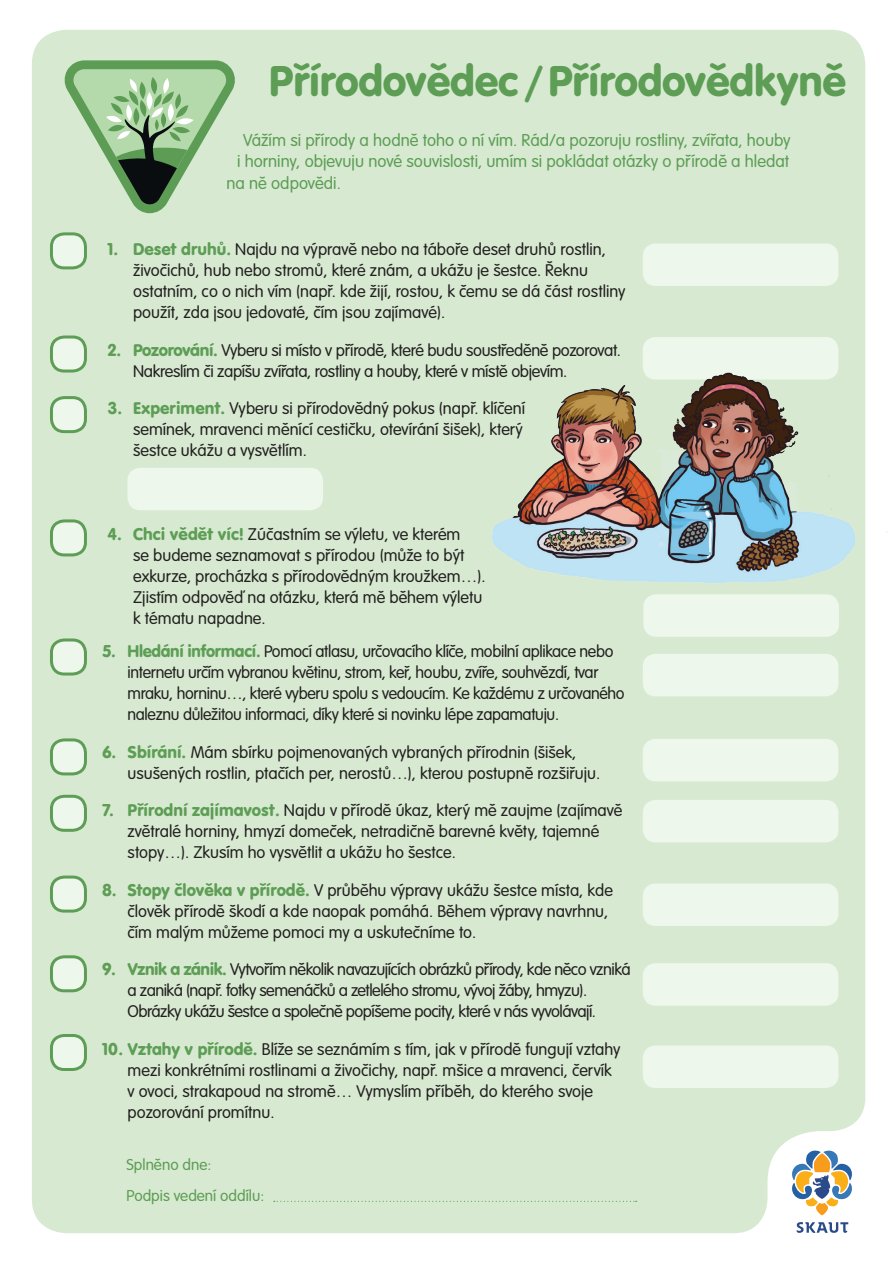
<style>
.page{position:relative;width:893px;height:1263px;background:#fff}
.page>*{position:absolute;margin:0;border:0;box-sizing:border-box;transform-origin:0 0}
.t1{font:45px "VAG Rundschrift DOT";letter-spacing:-.01em;color:#5d9d55}
.t2{font:300 18px "VAG Rundschrift DOT";color:#5d9d55}
.t3{font:300 17.7px/21px "VAG Rundschrift DOT";color:#231f20}
.t4{font:300 17.7px/21px "VAG Rundschrift DOT";letter-spacing:-.02em;color:#231f20}
.t5{font:300 17.7px/21px "VAG Rundschrift DOT";letter-spacing:-.03em;color:#231f20}
.t6{font:300 16.5px/31.5px "VAG Rundschrift DOT";color:#5d9d55}
.s1{font-weight:400;font-size:18px;color:#5d9d55}
.s2{font-weight:400;color:#5d9d55}
</style>
<div class="page">
<div style="left:32px;top:30px;width:833px;height:1203px;background:#d7ead1"></div>
<svg style="left:792px;top:1150px;width:60px;height:65px"></svg>
<svg style="left:797px;top:1222px;width:51px;height:11px"></svg>
<svg style="left:65px;top:60px;width:170px;height:153px;background:#a0c29a"></svg>
<div style="left:51px;top:234px;width:34px;height:34px;background:#edf7ec;border-radius:13px"></div>
<div style="left:50px;top:232px;width:37px;height:37px;border:3px solid #5d9d55;border-radius:13px"></div>
<div style="left:51px;top:740px;width:34px;height:34px;background:#edf7ec;border-radius:13px"></div>
<div style="left:50px;top:738px;width:37px;height:37px;border:3px solid #5d9d55;border-radius:13px"></div>
<div style="left:51px;top:337px;width:34px;height:34px;background:#edf7ec;border-radius:13px"></div>
<div style="left:50px;top:335px;width:37px;height:37px;border:3px solid #5d9d55;border-radius:13px"></div>
<div style="left:51px;top:796px;width:34px;height:34px;background:#edf7ec;border-radius:13px"></div>
<div style="left:50px;top:795px;width:37px;height:37px;border:3px solid #5d9d55;border-radius:13px"></div>
<div style="left:51px;top:398px;width:34px;height:34px;background:#edf7ec;border-radius:13px"></div>
<div style="left:50px;top:396px;width:37px;height:37px;border:3px solid #5d9d55;border-radius:13px"></div>
<div style="left:51px;top:877px;width:34px;height:34px;background:#edf7ec;border-radius:13px"></div>
<div style="left:50px;top:875px;width:37px;height:37px;border:3px solid #5d9d55;border-radius:13px"></div>
<div style="left:51px;top:521px;width:34px;height:34px;background:#edf7ec;border-radius:13px"></div>
<div style="left:50px;top:519px;width:37px;height:37px;border:3px solid #5d9d55;border-radius:13px"></div>
<div style="left:51px;top:957px;width:34px;height:34px;background:#edf7ec;border-radius:13px"></div>
<div style="left:50px;top:955px;width:37px;height:37px;border:3px solid #5d9d55;border-radius:13px"></div>
<div style="left:51px;top:640px;width:34px;height:34px;background:#edf7ec;border-radius:13px"></div>
<div style="left:50px;top:638px;width:37px;height:37px;border:3px solid #5d9d55;border-radius:13px"></div>
<div style="left:51px;top:1035px;width:34px;height:34px;background:#edf7ec;border-radius:13px"></div>
<div style="left:50px;top:1034px;width:37px;height:37px;border:3px solid #5d9d55;border-radius:13px"></div>
<svg style="left:274px;top:1201px;width:363px;height:1px"></svg>
<img style="left:479px;top:302px;width:409px;height:314px">
<div style="left:643px;top:243px;width:195px;height:43px;background:#edf7ec;border-radius:13px"></div>
<div style="left:127px;top:468px;width:196px;height:42px;background:#edf7ec;border-radius:13px"></div>
<div style="left:643px;top:594px;width:196px;height:43px;background:#edf7ec;border-radius:13px"></div>
<div style="left:643px;top:654px;width:195px;height:42px;background:#edf7ec;border-radius:13px"></div>
<div style="left:643px;top:739px;width:195px;height:42px;background:#edf7ec;border-radius:13px"></div>
<div style="left:643px;top:800px;width:195px;height:42px;background:#edf7ec;border-radius:13px"></div>
<div style="left:643px;top:883px;width:195px;height:43px;background:#edf7ec;border-radius:13px"></div>
<div style="left:643px;top:963px;width:195px;height:43px;background:#edf7ec;border-radius:13px"></div>
<div style="left:643px;top:1045px;width:195px;height:43px;background:#edf7ec;border-radius:13px"></div>
<h1 class="t1" style="left:269px;top:54px;width:579px">Přírodovědec/Přírodovědkyně</h1>
<p class="t2" style="left:243px;top:130px;width:549px">Vážím si přírody a hodně toho o ní vím. Rád/a pozoruju rostliny, zvířata, houby</p>
<p class="t2" style="left:237px;top:151px;width:554px">i horniny, objevuju nové souvislosti, umím si pokládat otázky o přírodě a hledat</p>
<p class="t2" style="left:227px;top:173px;width:116px">na ně odpovědi.</p>
<p class="t3" style="left:133px;top:239px;width:494px;text-indent:-26px"><span class="s1">1.</span> <span class="s2">Deset druhů.</span> Najdu na výpravě nebo na táboře deset druhů rostlin, živočichů, hub nebo stromů, které znám, a ukážu je šestce. Řeknu ostatním, co o nich vím (např. kde žijí, rostou, k čemu se dá část rostliny použít, zda jsou jedovaté, čím jsou zajímavé).</p>
<p class="t4" style="left:133px;top:340px;width:489px;text-indent:-26px"><span class="s1">2.</span> <span class="s2">Pozorování.</span> Vyberu si místo v přírodě, které budu soustředěně pozorovat.<br>Nakreslím či zapíšu zvířata, rostliny a houby, které v místě objevím.</p>
<p class="t3" style="left:133px;top:398px;width:394px;text-indent:-26px"><span class="s1">3.</span> <span class="s2">Experiment.</span> Vyberu si přírodovědný pokus (např. klíčení semínek, mravenci měnící cestičku, otevírání šišek), který šestce ukážu a vysvětlím.</p>
<p class="t3" style="left:133px;top:524px;width:354px;text-indent:-26px"><span class="s1">4.</span> <span class="s2">Chci vědět víc!</span> Zúčastním se výletu, ve kterém<br>se budeme seznamovat s přírodou (může to být exkurze, procházka s přírodovědným kroužkem…).<br>Zjistím odpověď na otázku, která mě během výletu k tématu napadne.</p>
<p class="t4" style="left:128px;top:641px;width:499px;text-indent:-26px"><span class="s1">5.</span> <span class="s2">Hledání informací.</span> Pomocí atlasu, určovacího klíče, mobilní aplikace nebo internetu určím vybranou květinu, strom, keř, houbu, zvíře, souhvězdí, tvar mraku, horninu…, které vyberu spolu s vedoucím. Ke každému z určovaného naleznu důležitou informaci, díky které si novinku lépe zapamatuju.</p>
<p class="t3" style="left:128px;top:742px;width:474px;text-indent:-26px"><span class="s1">6.</span> <span class="s2">Sbírání.</span> Mám sbírku pojmenovaných vybraných přírodnin (šišek, usušených rostlin, ptačích per, nerostů…), kterou postupně rozšiřuju.</p>
<p class="t3" style="left:128px;top:800px;width:496px;text-indent:-26px"><span class="s1">7.</span> <span class="s2">Přírodní zajímavost.</span> Najdu v přírodě úkaz, který mě zaujme (zajímavě zvětralé horniny, hmyzí domeček, netradičně barevné květy, tajemné stopy…). Zkusím ho vysvětlit a ukážu ho šestce.</p>
<p class="t3" style="left:128px;top:880px;width:487px;text-indent:-26px"><span class="s1">8.</span> <span class="s2">Stopy člověka v přírodě.</span> V průběhu výpravy ukážu šestce místa, kde člověk přírodě škodí a kde naopak pomáhá. Během výpravy navrhnu, čím malým můžeme pomoci my a uskutečníme to.</p>
<p class="t5" style="left:128px;top:959px;width:505px;text-indent:-26px"><span class="s1">9.</span> <span class="s2">Vznik a zánik.</span> Vytvořím několik navazujících obrázků přírody, kde něco vzniká a zaniká (např. fotky semenáčků a zetlelého stromu, vývoj žáby, hmyzu).<br>Obrázky ukážu šestce a společně popíšeme pocity, které v nás vyvolávají.</p>
<p class="t3" style="left:128px;top:1039px;width:494px;text-indent:-26px"><span class="s1">10.</span> <span class="s2">Vztahy v přírodě.</span> Blíže se seznámím s tím, jak v přírodě fungují vztahy mezi konkrétními rostlinami a živočichy, např. mšice a mravenci, červík v ovoci, strakapoud na stromě… Vymyslím příběh, do kterého svoje pozorování promítnu.</p>
<p class="t6" style="left:126px;top:1149px;width:139px">Splněno dne:<br>Podpis vedení oddílu:</p>
</div>
